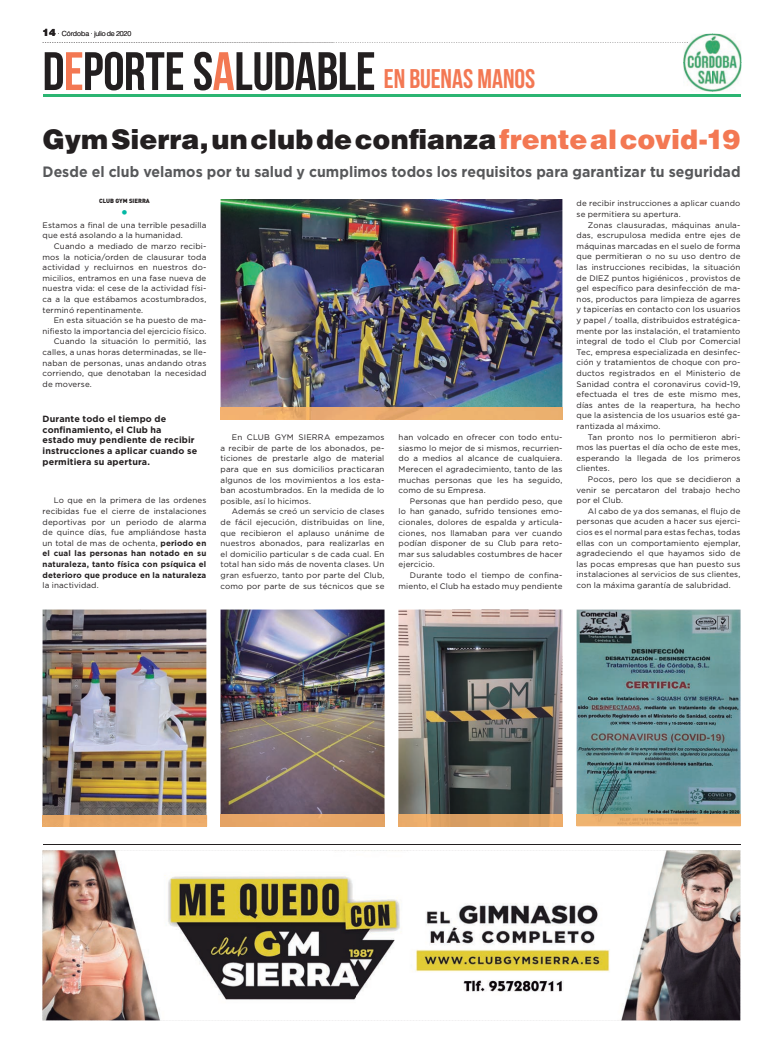
<style>
.page{position:relative;width:783px;height:1049px;background:#fff}
.page>*{position:absolute;margin:0;border:0;box-sizing:border-box;transform-origin:0 0}
.t1{font:54px "Bebas Neue";letter-spacing:-.005em;color:#231f20}
.t2{font:900 27px "Helvetica";color:#231f20}
.t3{font:700 15px "Gotham";color:#57585a;scale:.94 1}
.t4{font:14px "DIN";color:#03b8a4}
.t5{font:700 9px/10.6px "Gotham";letter-spacing:.015em;color:#231f20}
.t6{font:8px/10.6px "Gotham";letter-spacing:.015em;color:#231f20;text-align:justify}
.t7{font:300 7px "Helvetica";letter-spacing:-.015em;color:#231f20}
.t8{font:900 6px "DIN";color:#231f20}
.s1{font-weight:900;font-size:10px}
.s2{color:#f37853}
.s3{font-size:27px;color:#f37853}
.s4{font-weight:700}
</style>
<div class="page">
<hr style="left:43px;top:844px;width:697px;height:1px;background:#231f20">
<img style="left:42px;top:850px;width:698px;height:170px">
<img style="left:220px;top:199px;width:342px;height:208px">
<img style="left:220px;top:407px;width:342px;height:12px">
<img style="left:43px;top:609px;width:163px;height:206px">
<div style="left:43px;top:815px;width:163px;height:11px;background:#ecab6a"></div>
<img style="left:220px;top:609px;width:164px;height:205px">
<div style="left:220px;top:814px;width:164px;height:12px;background:#e6a566"></div>
<img style="left:683px;top:34px;width:58px;height:58px">
<svg style="left:43px;top:42px;width:644px;height:1px"></svg>
<hr style="left:43px;top:95px;width:697px;height:2px;background:#2bb572">
<img style="left:398px;top:609px;width:164px;height:205px">
<img style="left:398px;top:814px;width:164px;height:12px">
<img style="left:576px;top:609px;width:164px;height:205px">
<img style="left:576px;top:814px;width:164px;height:12px">
<p class="t7" style="left:43px;top:31px;width:90px"><span class="s1">14</span> · Córdoba · julio de 2020</p>
<h1 class="t1" style="left:43px;top:40px;width:494px">D<span class="s2">E</span>PORTE S<span class="s2">A</span>LUDABLE <span class="s3">EN BUENAS MANOS</span></h1>
<h2 class="t2" style="left:43px;top:129px;width:699px">Gym Sierra, un club de confianza <span class="s2">frente al covid-19</span></h2>
<h3 class="t3" style="left:43px;top:167px;width:743px">Desde el club velamos por tu salud y cumplimos todos los requisitos para garantizar tu seguridad</h3>
<p class="t8" style="left:99px;top:198px;width:52px">CLUB GYM SIERRA</p>
<h3 class="t4" style="left:121px;top:207px;width:9px">•</h3>
<p class="t6" style="left:43px;top:220px;width:165px">Estamos a final de una terrible pesadilla que está asolando a la humanidad.</p>
<p class="t6" style="left:43px;top:241px;width:165px;text-indent:11px">Cuando a mediado de marzo recibi&shy;mos la noticia/orden de clausurar toda actividad y recluirnos en nuestros do&shy;micilios, entramos en una fase nueva de nuestra vida: el cese de la actividad físi&shy;ca a la que estábamos acostumbrados, terminó repentinamente.</p>
<p class="t6" style="left:54px;top:315px;width:154px">En esta situación se ha puesto de ma-</p>
<p class="t6" style="left:43px;top:326px;width:165px">nifiesto la importancia del ejercicio físico.</p>
<p class="t6" style="left:54px;top:337px;width:154px">Cuando la situación lo permitió, las</p>
<p class="t6" style="left:43px;top:347px;width:165px">calles, a unas horas determinadas, se lle-</p>
<p class="t6" style="left:43px;top:358px;width:165px">naban de personas, unas andando otras</p>
<p class="t6" style="left:43px;top:368px;width:165px">corriendo, que denotaban la necesidad</p>
<p class="t6" style="left:43px;top:379px;width:51px">de moverse.</p>
<p class="t5" style="left:43px;top:414px;width:156px">Durante todo el tiempo de confinamiento, el Club ha<br>estado muy pendiente de recibir instrucciones a aplicar cuando se permitiera su apertura.</p>
<p class="t6" style="left:43px;top:496px;width:165px;text-indent:11px">Lo que en la primera de las ordenes recibidas fue el cierre de instalaciones deportivas por un periodo de alarma de quince días, fue ampliándose hasta un total de mas de ochenta, <span class="s4">periodo en el cual las personas han notado en su naturaleza, tanto física con psíquica el deterioro que produce en la naturaleza</span></p>
<p class="t6" style="left:43px;top:580px;width:58px">la inactividad.</p>
<p class="t6" style="left:220px;top:432px;width:165px;text-indent:11px">En CLUB GYM SIERRA empezamos a recibir de parte de los abonados, pe&shy;ticiones de prestarle algo de material para que en sus domicilios practicaran algunos de los movimientos a los esta&shy;ban acostumbrados. En la medida de lo posible, así lo hicimos.</p>
<p class="t6" style="left:220px;top:507px;width:165px;text-indent:11px">Además se creó un servicio de clases de fácil ejecución, distribuidas on line, que recibieron el aplauso unánime de nuestros abonados, para realizarlas en el domicilio particular s de cada cual. En total han sido más de noventa clases. Un gran esfuerzo, tanto por parte del Club, como por parte de sus técnicos que se</p>
<p class="t6" style="left:398px;top:432px;width:165px">han volcado en ofrecer con todo entu&shy;siasmo lo mejor de si mismos, recurrien&shy;do a medios al alcance de cualquiera.<br>Merecen el agradecimiento, tanto de las muchas personas que les ha seguido, como de su Empresa.</p>
<p class="t6" style="left:398px;top:496px;width:165px;text-indent:11px">Personas que han perdido peso, que lo han ganado, sufrido tensiones emo&shy;cionales, dolores de espalda y articula&shy;ciones, nos llamaban para ver cuando podían disponer de su Club para reto&shy;mar sus saludables costumbres de hacer ejercicio.</p>
<p class="t6" style="left:398px;top:570px;width:165px;text-align:right">Durante todo el tiempo de confina&shy;miento, el Club ha estado muy pendiente</p>
<p class="t6" style="left:576px;top:199px;width:165px">de recibir instrucciones a aplicar cuando se permitiera su apertura.</p>
<p class="t6" style="left:576px;top:220px;width:165px;text-indent:11px">Zonas clausuradas, máquinas anula&shy;das, escrupulosa medida entre ejes de máquinas marcadas en el suelo de forma que permitieran o no su uso dentro de las instrucciones recibidas, la situación de DIEZ puntos higiénicos , provistos de gel específico para desinfección de ma&shy;nos, productos para limpieza de agarres y tapicerías en contacto con los usuarios y papel / toalla, distribuidos estratégica&shy;mente por las instalación, el tratamiento integral de todo el Club por Comercial Tec, empresa especializada en desinfec&shy;ción y tratamientos de choque con pro&shy;ductos registrados en el Ministerio de Sanidad contra el coronavirus covid-19, efectuada el tres de este mismo mes, días antes de la reapertura, ha hecho que la asistencia de los usuarios esté ga&shy;rantizada al máximo.</p>
<p class="t6" style="left:576px;top:432px;width:165px;text-indent:11px">Tan pronto nos lo permitieron abri&shy;mos las puertas el día ocho de este mes, esperando la llegada de los primeros clientes.</p>
<p class="t6" style="left:576px;top:474px;width:165px;text-indent:11px">Pocos, pero los que se decidieron a venir se percataron del trabajo hecho por el Club.</p>
<p class="t6" style="left:576px;top:506px;width:165px;text-indent:11px">Al cabo de ya dos semanas, el flujo de personas que acuden a hacer sus ejerci&shy;cios es el normal para estas fechas, todas ellas con un comportamiento ejemplar, agradeciendo el que hayamos sido de las pocas empresas que han puesto sus instalaciones al servicios de sus clientes, con la máxima garantía de salubridad.</p>
</div>
